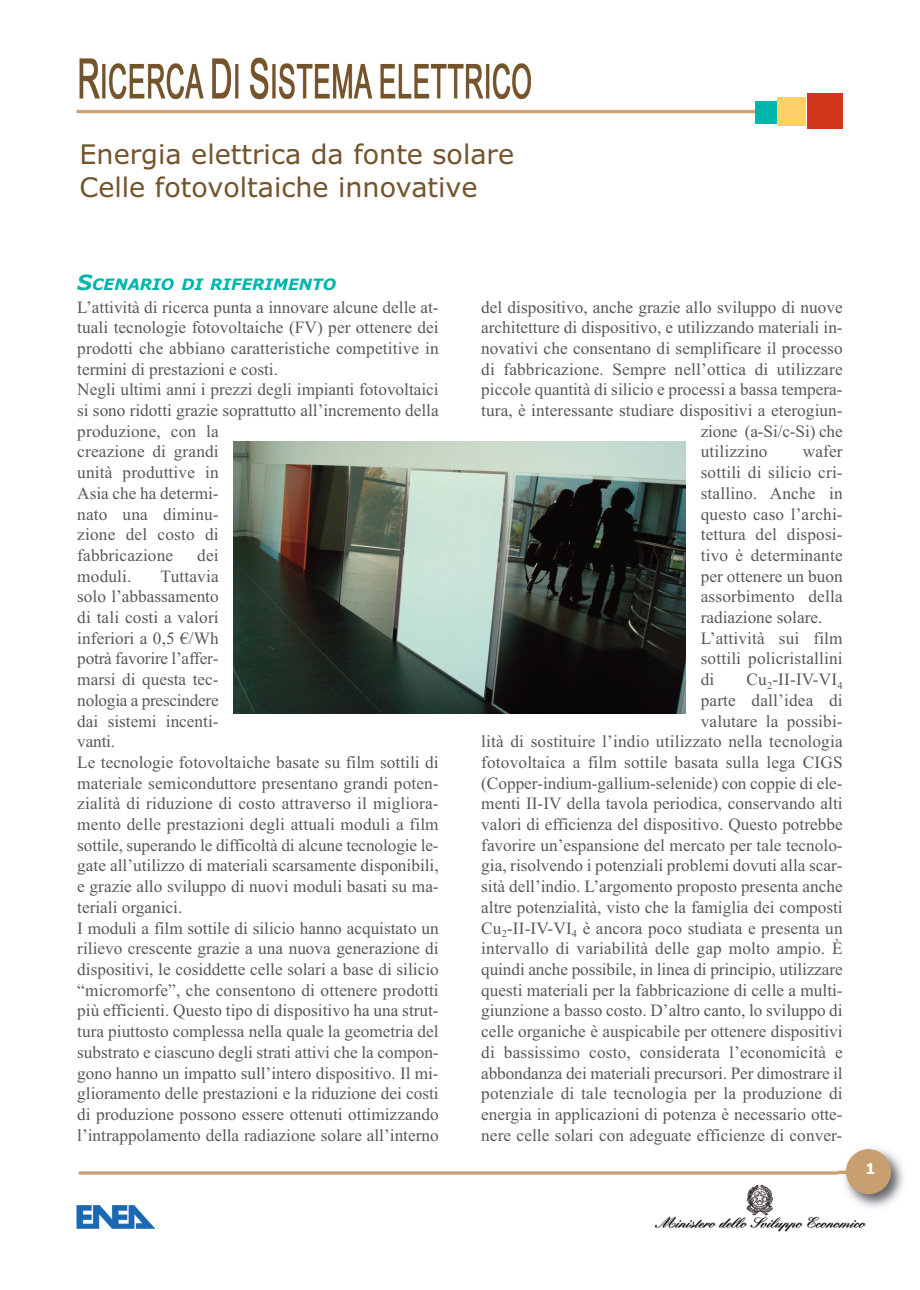
<style>
.page{position:relative;width:920px;height:1290px;background:#fff}
.page>*{position:absolute;margin:0;border:0;box-sizing:border-box;transform-origin:0 0}
.t1{font:27px/32.4px "Verdana";color:#73542c}
.t2{font:17.25px/20.7px "Times New Roman";color:#57585a}
.t3{font:italic 700 15.75px "Verdana";color:#00b5ac}
.t4{font:15px "Verdana Bold OTF";color:#fff}
.s1{font-size:21px}
</style>
<div class="page">
<img style="left:76px;top:57px;width:790px;height:1175px">
<img style="left:839px;top:1142px;width:65px;height:72px">
<div style="left:846px;top:1149px;width:45px;height:45px;background:#c89f70;border-radius:50%"></div>
<div style="left:755px;top:102px;width:22px;height:22px;background:#00b5ac"></div>
<div style="left:807px;top:93px;width:36px;height:36px;background:#d2361d"></div>
<div style="left:777px;top:97px;width:29px;height:29px;background:#fed066"></div>
<img style="left:234px;top:441px;width:452px;height:273px">
<h1 class="t1" style="left:80px;top:139px;width:436px">Energia elettrica da fonte solare<br>Celle fotovoltaiche innovative</h1>
<p class="t3" style="left:77px;top:275px;width:260px"><span class="s1">S</span>CENARIO DI RIFERIMENTO</p>
<p class="t2" style="left:77px;top:296px;width:363px">L’attività di ricerca punta a innovare alcune delle at&shy;tuali tecnologie fotovoltaiche (FV) per ottenere dei prodotti che abbiano caratteristiche competitive in termini di prestazioni e costi.<br>Negli ultimi anni i prezzi degli impianti fotovoltaici si sono ridotti grazie soprattutto all’incremento della produzione, con la<br>creazione di grandi<br>unità produttive in<br>Asia che ha determi-<br>nato una diminu-<br>zione del costo di<br>fabbricazione</p>
<p class="t2" style="left:197px;top:545px;width:23px">dei</p>
<p class="t2" style="left:77px;top:565px;width:363px;text-indent:83px">Tuttavia<br>solo l’abbassamento<br>di tali costi a valori<br>inferiori a 0,5 €/Wh<br>potrà favorire l’affer-<br>marsi di questa tec-<br>nologia a prescindere<br>dai sistemi incenti-<br>vanti.<br>Le tecnologie fotovoltaiche basate su film sottili di materiale semiconduttore presentano grandi poten&shy;zialità di riduzione di costo attraverso il migliora&shy;mento delle prestazioni degli attuali moduli a film sottile, superando le difficoltà di alcune tecnologie le&shy;gate all’utilizzo di materiali scarsamente disponibili, e grazie allo sviluppo di nuovi moduli basati su ma&shy;teriali organici.<br>I moduli a film sottile di silicio hanno acquistato un rilievo crescente grazie a una nuova generazione di dispositivi, le cosiddette celle solari a base di silicio “micromorfe”, che consentono di ottenere prodotti più efficienti. Questo tipo di dispositivo ha una strut&shy;tura piuttosto complessa nella quale la geometria del substrato e ciascuno degli strati attivi che la compon&shy;gono hanno un impatto sull’intero dispositivo. Il mi&shy;glioramento delle prestazioni e la riduzione dei costi di produzione possono essere ottenuti ottimizzando l’intrappolamento della radiazione solare all’interno</p>
<p class="t2" style="left:77px;top:565px;width:56px">moduli.</p>
<p class="t2" style="left:481px;top:296px;width:363px">del dispositivo, anche grazie allo sviluppo di nuove</p>
<p class="t2" style="left:481px;top:317px;width:363px">architetture di dispositivo, e utilizzando materiali in-</p>
<p class="t2" style="left:481px;top:338px;width:363px">novativi che consentano di semplificare il processo</p>
<p class="t2" style="left:481px;top:358px;width:363px">di fabbricazione. Sempre nell’ottica di utilizzare</p>
<p class="t2" style="left:481px;top:379px;width:363px">piccole quantità di silicio e processi a bassa tempera-</p>
<p class="t2" style="left:481px;top:400px;width:363px">tura, è interessante studiare dispositivi a eterogiun-</p>
<p class="t2" style="left:701px;top:420px;width:143px">zione (a-Si/c-Si) che</p>
<p class="t2" style="left:701px;top:441px;width:68px">utilizzino</p>
<p class="t2" style="left:701px;top:441px;width:143px;text-indent:102px">wafer sottili di silicio cri&shy;stallino. Anche in questo caso l’archi&shy;tettura del disposi&shy;tivo è determinante per ottenere un buon assorbimento della radiazione solare.<br>L’attività sui film sottili policristallini di</p>
<p class="t2" style="left:481px;top:669px;width:363px;text-align:right">Cu<sub>2</sub>-II-IV-VI<sub>4<br></sub>parte dall’idea di<br>valutare la possibi-<br>lità di sostituire l’indio utilizzato nella tecnologia fotovoltaica a film sottile basata sulla lega CIGS (Copper-indium-gallium-selenide) con coppie di ele&shy;menti II-IV della tavola periodica, conservando alti valori di efficienza del dispositivo. Questo potrebbe favorire un’espansione del mercato per tale tecnolo&shy;gia, risolvendo i potenziali problemi dovuti alla scar&shy;sità dell’indio. L’argomento proposto presenta anche altre potenzialità, visto che la famiglia dei composti Cu<sub>2</sub>-II-IV-VI<sub>4</sub> è ancora poco studiata e presenta un intervallo di variabilità delle gap molto ampio. È quindi anche possibile, in linea di principio, utilizzare questi materiali per la fabbricazione di celle a multi&shy;giunzione a basso costo. D’altro canto, lo sviluppo di celle organiche è auspicabile per ottenere dispositivi di bassissimo costo, considerata l’economicità e abbondanza dei materiali precursori. Per dimostrare il potenziale di tale tecnologia per la produzione di energia in applicazioni di potenza è necessario otte&shy;nere celle solari con adeguate efficienze di conver-</p>
<p class="t4" style="left:865px;top:1160px;width:12px">1</p>
</div>
